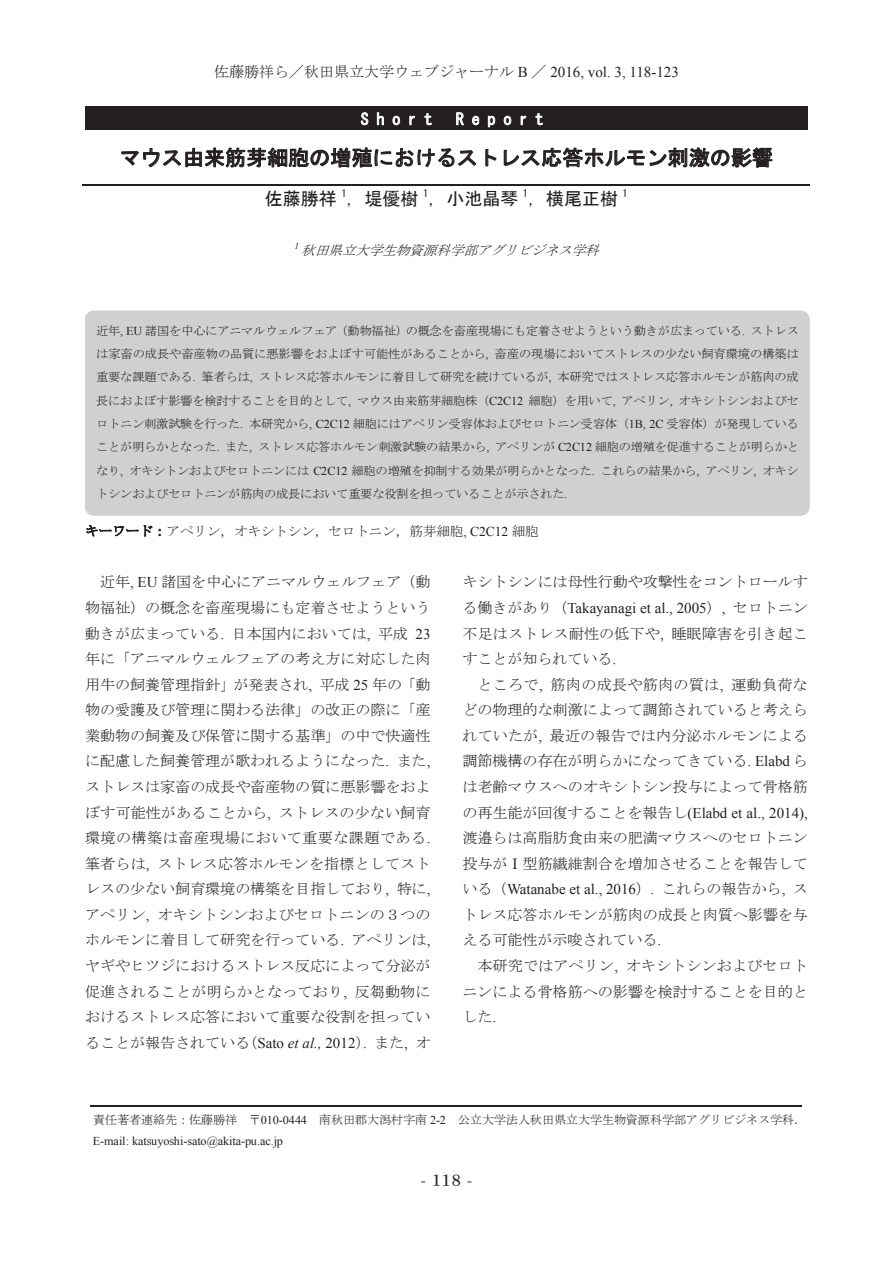
<style>
.page{position:relative;width:893px;height:1263px;background:#fff}
.page>*{position:absolute;margin:0;border:0;box-sizing:border-box;transform-origin:0 0}
.t1{font:21px "MS Gothic";letter-spacing:-.01em;color:#231f20}
.t2{font:18px "MS Gothic";color:#231f20}
.ノーマル{font:16.95px "DFHS Mincho Std W5";color:#231f20}
.t3{font:15.9px "MS Gothic";letter-spacing:.5em;color:#fff}
.t4{font:15.9px "Times New Roman";color:#231f20}
.t5{font:15px/25.5px "MS Mincho";color:#231f20;text-align:justify}
.t6{font:15px "Times New Roman";letter-spacing:.005em;color:#231f20}
.t7{font:13.5px "MS Mincho";letter-spacing:-.015em;color:#231f20}
.t8{font:italic 13.5px "MS Mincho";color:#231f20}
.t9{font:12px/23.4px "MS Mincho";letter-spacing:-.015em;color:#231f20;text-align:justify}
.s1{font-family:"Times New Roman"}
.s2{font-family:"Times New Roman";font-size:13.5px}
.s3{font-family:"Times New Roman";font-style:italic}
.s4{font-family:"MS Mincho"}
</style>
<div class="page">
<div style="left:85px;top:106px;width:723px;height:23px;background:#231f20"></div>
<svg style="left:361px;top:112px;width:7px;height:13px"></svg>
<svg style="left:377px;top:112px;width:7px;height:13px"></svg>
<svg style="left:393px;top:116px;width:7px;height:9px"></svg>
<svg style="left:410px;top:116px;width:5px;height:9px"></svg>
<svg style="left:425px;top:113px;width:7px;height:12px"></svg>
<svg style="left:456px;top:112px;width:8px;height:13px"></svg>
<svg style="left:472px;top:116px;width:7px;height:9px"></svg>
<svg style="left:488px;top:116px;width:7px;height:11px"></svg>
<svg style="left:504px;top:116px;width:7px;height:9px"></svg>
<svg style="left:521px;top:116px;width:5px;height:9px"></svg>
<svg style="left:536px;top:113px;width:7px;height:12px"></svg>
<svg style="left:121px;top:147px;width:355px;height:38px"></svg>
<svg style="left:485px;top:149px;width:12px;height:17px"></svg>
<svg style="left:504px;top:147px;width:268px;height:21px"></svg>
<hr style="left:83px;top:185px;width:727px;height:1px;background:#231f20">
<svg style="left:86px;top:525px;width:66px;height:12px"></svg>
<svg style="left:159px;top:529px;width:2px;height:7px"></svg>
<div style="left:85px;top:311px;width:724px;height:204px;background:#cfd0d2"></div>
<hr style="left:91px;top:1106px;width:711px;height:1px;background:#231f20">
<p class="t5" style="left:214px;top:59px;width:466px">佐藤勝祥ら／秋田県立大学ウェブジャーナル <span class="s1">B</span> ／ <span class="s1">2016, vol. 3, 118-123</span></p>
<p class="t5" style="left:246px;top:61px;width:401px">佐藤勝祥ら<span class="s1">/</span>秋田県立大学ウェブジャーナル <span class="s1">B/</span><span class="s2">2016, vol. 3, 1-5.</span></p>
<p class="t3" style="left:361px;top:111px;width:73px">Short</p>
<p class="t3" style="left:456px;top:111px;width:89px">Report</p>
<p class="t1" style="left:120px;top:147px;width:655px">マウス由来筋芽細胞の増殖におけるストレス応答ホルモン刺激の影響</p>
<p class="t2" style="left:265px;top:189px;width:364px">佐藤勝祥 <sup>1</sup>，堤優樹 <sup>1</sup>，小池晶琴 <sup>1</sup>，横尾正樹 <sup>1</sup></p>
<p class="t8" style="left:294px;top:243px;width:310px"><sup>1</sup> 秋田県立大学生物資源科学部アグリビジネス学科</p>
<p class="t9" style="left:96px;top:319px;width:704px">近年<span class="s1">, EU</span> 諸国を中心にアニマルウェルフェア（動物福祉）の概念を畜産現場にも定着させようという動きが広まっている<span class="s1">.</span> ストレスは家畜の成長や畜産物の品質に悪影響をおよぼす可能性があることから<span class="s1">,</span> 畜産の現場においてストレスの少ない飼育環境の構築は重要な課題である<span class="s1">.</span> 筆者らは<span class="s1">,</span> ストレス応答ホルモンに着目して研究を続けているが<span class="s1">,</span> 本研究ではストレス応答ホルモンが筋肉の成長におよぼす影響を検討することを目的として<span class="s1">,</span> マウス由来筋芽細胞株（<span class="s1">C2C12</span> 細胞）を用いて<span class="s1">,</span> アペリン<span class="s1">,</span> オキシトシンおよびセロトニン刺激試験を行った<span class="s1">.</span> 本研究から<span class="s1">, C2C12</span> 細胞にはアペリン受容体およびセロトニン受容体（<span class="s1">1B, 2C</span> 受容体）が発現していることが明らかとなった<span class="s1">.</span> また<span class="s1">,</span> ストレス応答ホルモン刺激試験の結果から<span class="s1">,</span> アペリンが <span class="s1">C2C12</span> 細胞の増殖を促進することが明らかとなり<span class="s1">,</span> オキシトンおよびセロトニンには <span class="s1">C2C12</span> 細胞の増殖を抑制する効果が明らかとなった<span class="s1">.</span> これらの結果から<span class="s1">,</span> アペリン<span class="s1">,</span> オキシトシンおよびセロトニンが筋肉の成長において重要な役割を担っていることが示された<span class="s1">.</span></p>
<p class="t7" style="left:85px;top:524px;width:455px">キーワード：アペリン，オキシトシン，セロトニン，筋芽細胞<span class="s1">, C2C12</span> 細胞</p>
<p class="t5" style="left:85px;top:569px;width:347px;text-indent:15px">近年<span class="s1">, EU</span> 諸国を中心にアニマルウェルフェア（動物福祉）の概念を畜産現場にも定着させようという動きが広まっている<span class="s1">.</span> 日本国内においては<span class="s1">,</span> 平成 <span class="s1">23</span>年に「アニマルウェルフェアの考え方に対応した肉用牛の飼養管理指針」が発表され<span class="s1">,</span> 平成 <span class="s1">25</span> 年の「動物の愛護及び管理に関わる法律」の改正の際に「産業動物の飼養及び保管に関する基準」の中で快適性に配慮した飼養管理が歌われるようになった<span class="s1">.</span> また<span class="s1">,</span>ストレスは家畜の成長や畜産物の質に悪影響をおよぼす可能性があることから<span class="s1">,</span> ストレスの少ない飼育環境の構築は畜産現場において重要な課題である<span class="s1">.</span>筆者らは<span class="s1">,</span> ストレス応答ホルモンを指標としてストレスの少ない飼育環境の構築を目指しており<span class="s1">,</span> 特に<span class="s1">,</span>アペリン<span class="s1">,</span> オキシトシンおよびセロトニンの３つのホルモンに着目して研究を行っている<span class="s1">.</span> アペリンは<span class="s1">,</span>ヤギやヒツジにおけるストレス反応によって分泌が促進されることが明らかとなっており<span class="s1">,</span> 反芻動物におけるストレス応答において重要な役割を担っていることが報告されている（<span class="s1">Sato</span> <span class="s3">et al.,</span> <span class="s1">2012</span>）<span class="s1">.</span> また<span class="s1">,</span> オ</p>
<p class="t5" style="left:462px;top:569px;width:347px">キシトシンには母性行動や攻撃性をコントロールす</p>
<p class="t6" style="left:462px;top:598px;width:347px"><span class="s4">る働きがあり（</span>Takayanagi et al., 2005<span class="s4">）</span>, <span class="s4">セロトニン</span></p>
<p class="t5" style="left:462px;top:620px;width:347px">不足はストレス耐性の低下や<span class="s1">,</span> 睡眠障害を引き起こ</p>
<p class="t5" style="left:462px;top:646px;width:155px">すことが知られている<span class="s1">.</span></p>
<p class="t5" style="left:477px;top:671px;width:332px">ところで<span class="s1">,</span> 筋肉の成長や筋肉の質は<span class="s1">,</span> 運動負荷な</p>
<p class="t5" style="left:462px;top:697px;width:347px">どの物理的な刺激によって調節されていると考えら</p>
<p class="t5" style="left:462px;top:723px;width:347px">れていたが<span class="s1">,</span> 最近の報告では内分泌ホルモンによる</p>
<p class="t5" style="left:462px;top:748px;width:347px">調節機構の存在が明らかになってきている<span class="s1">. Elabd</span> ら</p>
<p class="t5" style="left:462px;top:774px;width:347px">は老齢マウスへのオキシトシン投与によって骨格筋</p>
<p class="t6" style="left:462px;top:802px;width:347px"><span class="s4">の再生能が回復することを報告し</span>(Elabd et al., 2014),</p>
<p class="t5" style="left:462px;top:825px;width:347px">渡邉らは高脂肪食由来の肥満マウスへのセロトニン</p>
<p class="t5" style="left:462px;top:851px;width:347px">投与がⅠ型筋繊維割合を増加させることを報告して</p>
<p class="t6" style="left:462px;top:879px;width:347px"><span class="s4">いる（</span>Watanabe et al., 2016<span class="s4">）</span>. <span class="s4">これらの報告から</span>, <span class="s4">ス</span></p>
<p class="t5" style="left:462px;top:902px;width:347px">トレス応答ホルモンが筋肉の成長と肉質へ影響を与</p>
<p class="t5" style="left:462px;top:927px;width:200px">える可能性が示唆されている<span class="s1">.</span></p>
<p class="t5" style="left:477px;top:953px;width:332px">本研究ではアペリン<span class="s1">,</span> オキシトシンおよびセロト</p>
<p class="t5" style="left:462px;top:978px;width:347px">ニンによる骨格筋への影響を検討することを目的と</p>
<p class="t5" style="left:462px;top:1004px;width:35px">した<span class="s1">.</span></p>
<p class="t9" style="left:93px;top:1108px;width:715px;line-height:21.3px">責任著者連絡先：佐藤勝祥 〒<span class="s1">010-0444</span> 南秋田郡大潟村字南 <span class="s1">2-2</span> 公立大学法人秋田県立大学生物資源科学部アグリビジネス学科．<br><span class="s1">E-mail: katsuyoshi-sato@akita-pu.ac.jp</span></p>
<p class="ノーマル" style="left:420px;top:1170px;width:53px">- 118 -</p>
<p class="t4" style="left:433px;top:1169px;width:28px">-1-</p>
</div>
